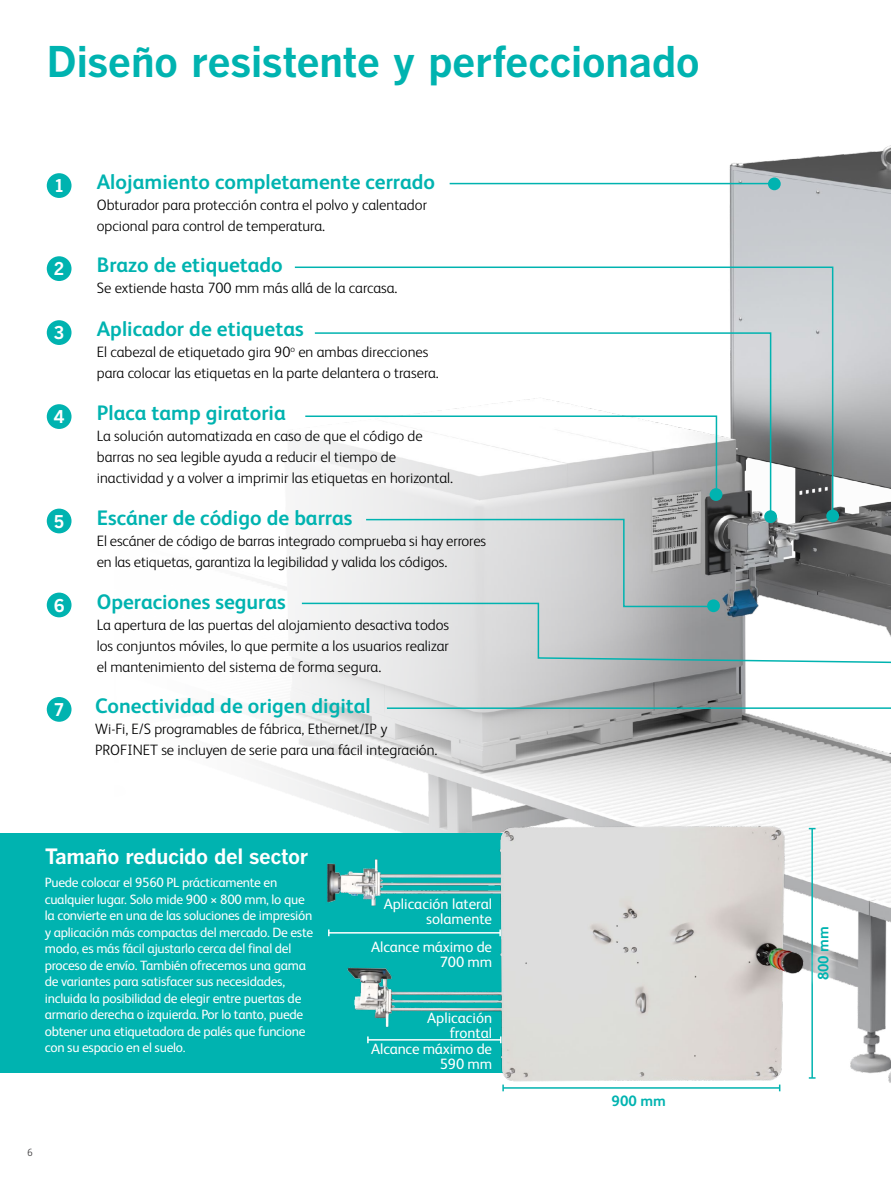
<style>
.page{position:relative;width:891px;height:1188px;background:#fff}
.page>*{position:absolute;margin:0;border:0;box-sizing:border-box;transform-origin:0 0}
.Box_Out_Header_32pt{font:700 42px "Benton Gothic";letter-spacing:-.015em;color:#00b3b0}
.Subheads_bold_8_5{font:700 21px "FS Albert Pro";color:#00b3b0}
.Sub_18pt{font:700 21px "Benton Gothic";letter-spacing:-.02em;color:#fff}
.t1{font:700 17.4px "Benton Gothic";color:#fff}
.Subheads_bold_8_5-2{font:300 15px/21px "FS Albert Pro";color:#000}
.Bullet_8_5_12{font:15px/15px "FS Albert Pro";letter-spacing:-.005em;color:#fff;text-align:right}
.Bullet_8_5_12-2{font:700 15px "FS Albert Pro";color:#00b3b0}
.Bullet_8_5_12-3{font:13.5px/16.5px "FS Albert Pro";letter-spacing:-.02em;color:#fff}
.t2{font:300 10.5px "FS Albert Pro";color:#414042}
</style>
<div class="page">
<img style="left:46px;top:145px;width:845px;height:938px">
<div style="left:0;top:833px;width:753px;height:240px;background:#00b3b0"></div>
<img style="left:321px;top:823px;width:490px;height:269px">
<hr style="left:503px;top:1087px;width:277px;height:2px;background:#00b3b0">
<hr style="left:329px;top:932px;width:171px;height:2px;background:#fff">
<svg style="left:328px;top:929px;width:2px;height:7px"></svg>
<svg style="left:499px;top:929px;width:2px;height:7px"></svg>
<hr style="left:368px;top:1039px;width:133px;height:2px;background:#fff">
<svg style="left:367px;top:1036px;width:2px;height:7px"></svg>
<svg style="left:500px;top:1036px;width:2px;height:7px"></svg>
<hr style="left:811px;top:829px;width:2px;height:249px;background:#00b3b0">
<svg style="left:809px;top:1077px;width:7px;height:2px"></svg>
<svg style="left:809px;top:919px;width:27px;height:69px"></svg>
<div style="left:768px;top:177px;width:13px;height:13px;background:#00b3b0;border-radius:50%"></div>
<div style="left:47px;top:173px;width:25px;height:25px;background:#00b3b0;border-radius:50%"></div>
<div style="left:47px;top:256px;width:25px;height:25px;background:#00b3b0;border-radius:50%"></div>
<div style="left:47px;top:320px;width:25px;height:25px;background:#00b3b0;border-radius:50%"></div>
<div style="left:47px;top:404px;width:25px;height:25px;background:#00b3b0;border-radius:50%"></div>
<div style="left:47px;top:697px;width:25px;height:25px;background:#00b3b0;border-radius:50%"></div>
<div style="left:47px;top:509px;width:25px;height:24px;background:#00b3b0;border-radius:50%"></div>
<div style="left:47px;top:593px;width:25px;height:24px;background:#00b3b0;border-radius:50%"></div>
<hr style="left:450px;top:183px;width:324px;height:1px;background:#00b3b0">
<svg style="left:293px;top:266px;width:541px;height:248px"></svg>
<svg style="left:313px;top:332px;width:72px;height:182px"></svg>
<svg style="left:304px;top:415px;width:81px;height:81px"></svg>
<div style="left:300px;top:523px;width:85px;height:143px;background:#f0f0f1"></div>
<svg style="left:385px;top:288px;width:506px;height:422px"></svg>
<p class="Box_Out_Header_32pt" style="left:46px;top:38px;width:655px">Diseño resistente y perfeccionado</p>
<p class="t1" style="left:55px;top:176px;width:10px">1</p>
<p class="t1" style="left:54px;top:259px;width:12px">2</p>
<p class="t1" style="left:54px;top:323px;width:12px">3</p>
<p class="t1" style="left:54px;top:407px;width:13px">4</p>
<p class="t1" style="left:54px;top:511px;width:12px">5</p>
<p class="t1" style="left:54px;top:595px;width:12px">6</p>
<p class="t1" style="left:54px;top:700px;width:11px">7</p>
<p class="Subheads_bold_8_5" style="left:97px;top:167px;width:340px">Alojamiento completamente cerrado</p>
<p class="Subheads_bold_8_5-2" style="left:97px;top:194px;width:332px">Obturador para protección contra el polvo y calentador opcional para control de temperatura.</p>
<p class="Subheads_bold_8_5" style="left:97px;top:250px;width:187px">Brazo de etiquetado</p>
<p class="Subheads_bold_8_5-2" style="left:97px;top:277px;width:302px">Se extiende hasta 700 mm más allá de la carcasa.</p>
<p class="Subheads_bold_8_5" style="left:97px;top:314px;width:208px">Aplicador de etiquetas</p>
<p class="Subheads_bold_8_5-2" style="left:97px;top:341px;width:344px">El cabezal de etiquetado gira 90<sup>o</sup> en ambas direcciones para colocar las etiquetas en la parte delantera o trasera.</p>
<p class="Subheads_bold_8_5" style="left:97px;top:398px;width:191px">Placa tamp giratoria</p>
<p class="Subheads_bold_8_5-2" style="left:97px;top:425px;width:358px">La solución automatizada en caso de que el código de barras no sea legible ayuda a reducir el tiempo de inactividad y a volver a imprimir las etiquetas en horizontal.</p>
<p class="Subheads_bold_8_5" style="left:97px;top:503px;width:257px">Escáner de código de barras</p>
<p class="Subheads_bold_8_5-2" style="left:97px;top:529px;width:391px">El escáner de código de barras integrado comprueba si hay errores en las etiquetas, garantiza la legibilidad y valida los códigos.</p>
<p class="Subheads_bold_8_5" style="left:97px;top:587px;width:190px">Operaciones seguras</p>
<p class="Subheads_bold_8_5-2" style="left:97px;top:613px;width:354px;text-align:justify">La apertura de las puertas del alojamiento desactiva todos los conjuntos móviles, lo que permite a los usuarios realizar el mantenimiento del sistema de forma segura.</p>
<p class="Subheads_bold_8_5" style="left:95px;top:691px;width:277px">Conectividad de origen digital</p>
<p class="Subheads_bold_8_5-2" style="left:95px;top:718px;width:344px">Wi-Fi, E/S programables de fábrica, Ethernet/IP y<br>PROFINET se incluyen de serie para una fácil integración.</p>
<p class="Sub_18pt" style="left:45px;top:845px;width:265px">Tamaño reducido del sector</p>
<p class="Bullet_8_5_12-3" style="left:45px;top:873px;width:270px">Puede colocar el 9560 PL prácticamente en cualquier lugar. Solo mide 900 × 800 mm, lo que la convierte en una de las soluciones de impresión y aplicación más compactas del mercado. De este modo, es más fácil ajustarlo cerca del final del proceso de envío. También ofrecemos una gama de variantes para satisfacer sus necesidades, incluida la posibilidad de elegir entre puertas de armario derecha o izquierda. Por lo tanto, puede obtener una etiquetadora de palés que funcione con su espacio en el suelo.</p>
<p class="t2" style="left:27px;top:1145px;width:7px">6</p>
<p class="Bullet_8_5_12" style="left:384px;top:895px;width:110px">Aplicación lateral solamente</p>
<p class="Bullet_8_5_12" style="left:371px;top:939px;width:122px">Alcance máximo de<br>700 mm</p>
<p class="Bullet_8_5_12" style="left:427px;top:1009px;width:66px">Aplicación frontal</p>
<p class="Bullet_8_5_12" style="left:371px;top:1040px;width:122px">Alcance máximo de<br>590 mm</p>
<p class="Bullet_8_5_12-2" style="left:612px;top:1091px;width:56px">900 mm</p>
<p class="Bullet_8_5_12-2" style="left:813px;top:980px;width:56px;rotate:-90deg">800 mm</p>
</div>
